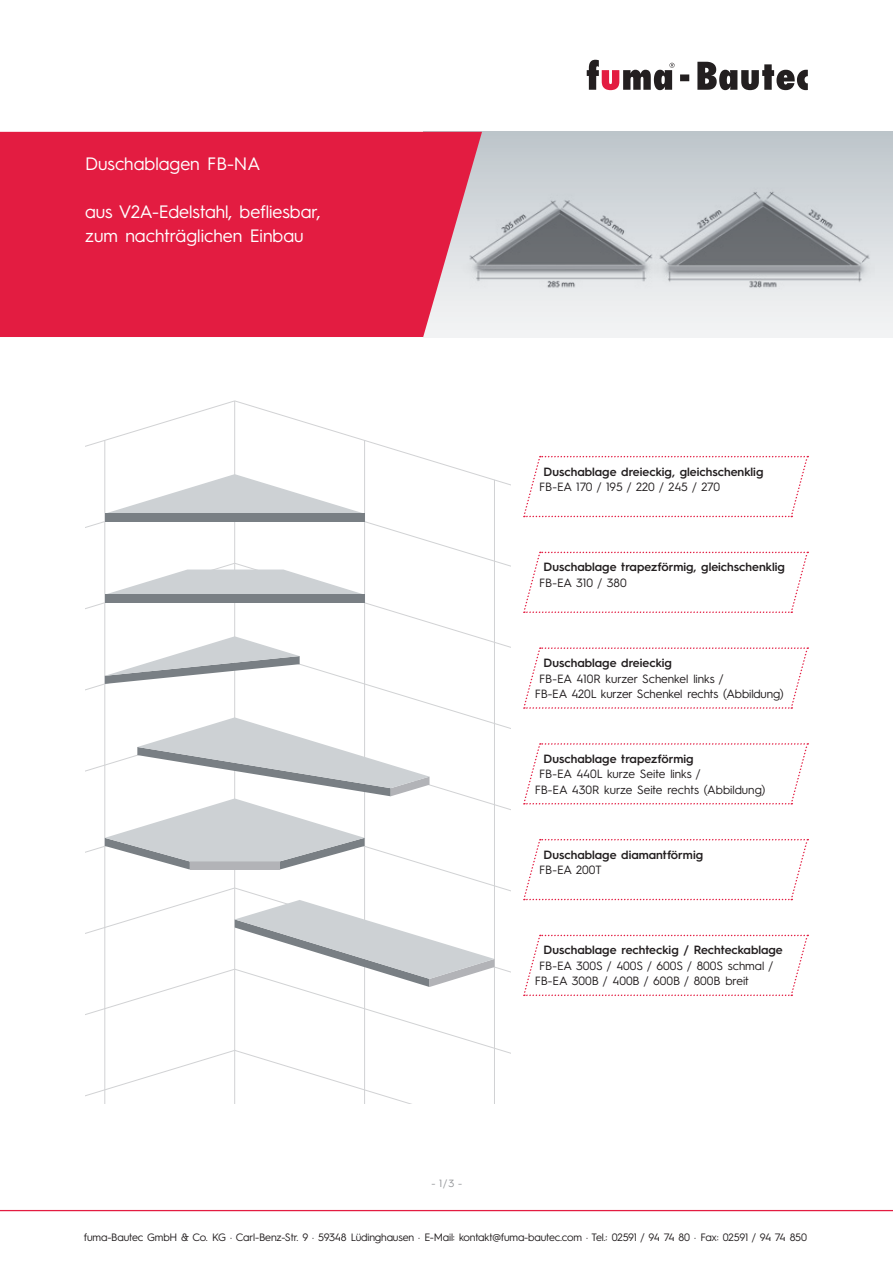
<style>
.page{position:relative;width:893px;height:1263px;background:#fff}
.page>*{position:absolute;margin:0;border:0;box-sizing:border-box;transform-origin:0 0}
.t1{font:18px/24px "Hurme Geometric Sans 3";color:#fff}
.t2{font:12px/15.5px "Hurme Geometric Sans 3";color:#231f20}
.t3{font:600 12px "Hurme Geometric Sans 3";color:#231f20}
.t4{font:10.8px "Hurme Geometric Sans 3";letter-spacing:-.015em;color:#231f20}
.t5{font:10.5px "Hurme Geometric Sans 3";color:#939598}
</style>
<div class="page">
<svg style="left:85px;top:400px;width:724px;height:703px"></svg>
<hr style="left:0;top:1210px;width:893px;height:1px;background:#e31c41">
<div style="left:423px;top:132px;width:470px;height:205px;background:linear-gradient(to bottom,#bec5cb,#f5f6f6)"></div>
<div style="left:0;top:132px;width:482px;height:205px;background:#e31c41"></div>
<svg style="left:680px;top:62px;width:128px;height:28px"></svg>
<svg style="left:587px;top:60px;width:87px;height:30px"></svg>
<img style="left:461px;top:185px;width:200px;height:111px">
<img style="left:655px;top:179px;width:219px;height:111px">
<h1 class="t1" style="left:85px;top:150px;width:177px">Duschablagen FB-NA</h1>
<h1 class="t1" style="left:85px;top:198px;width:237px">aus V2A-Edelstahl, befliesbar, zum nachträglichen Einbau</h1>
<p class="t3" style="left:544px;top:463px;width:221px">Duschablage dreieckig, gleichschenklig</p>
<p class="t2" style="left:539px;top:478px;width:182px">FB-EA 170 / 195 / 220 / 245 / 270</p>
<p class="t3" style="left:544px;top:559px;width:243px">Duschablage trapezförmig, gleichschenklig</p>
<p class="t2" style="left:539px;top:574px;width:89px">FB-EA 310 / 380</p>
<p class="t3" style="left:544px;top:654px;width:130px">Duschablage dreieckig</p>
<p class="t2" style="left:535px;top:670px;width:251px;text-indent:4px">FB-EA 410R kurzer Schenkel links /<br>FB-EA 420L kurzer Schenkel rechts (Abbildung)</p>
<p class="t3" style="left:544px;top:750px;width:151px">Duschablage trapezförmig</p>
<p class="t2" style="left:535px;top:766px;width:232px;text-indent:4px">FB-EA 440L kurze Seite links /<br>FB-EA 430R kurze Seite rechts (Abbildung)</p>
<p class="t3" style="left:544px;top:846px;width:161px">Duschablage diamantförmig</p>
<p class="t2" style="left:539px;top:861px;width:64px">FB-EA 200T</p>
<p class="t3" style="left:544px;top:942px;width:241px">Duschablage rechteckig / Rechteckablage</p>
<p class="t2" style="left:535px;top:957px;width:240px;text-indent:4px">FB-EA 300S / 400S / 600S / 800S schmal /<br>FB-EA 300B / 400B / 600B / 800B breit</p>
<p class="t5" style="left:431px;top:1175px;width:32px">- 1/3 -</p>
<p class="t4" style="left:84px;top:1230px;width:725px">fuma-Bautec GmbH &amp; Co. KG · Carl-Benz-Str. 9 · 59348 Lüdinghausen · E-Mail: kontakt@fuma-bautec.com · Tel.: 02591 / 94 74 80 · Fax: 02591 / 94 74 850</p>
</div>
